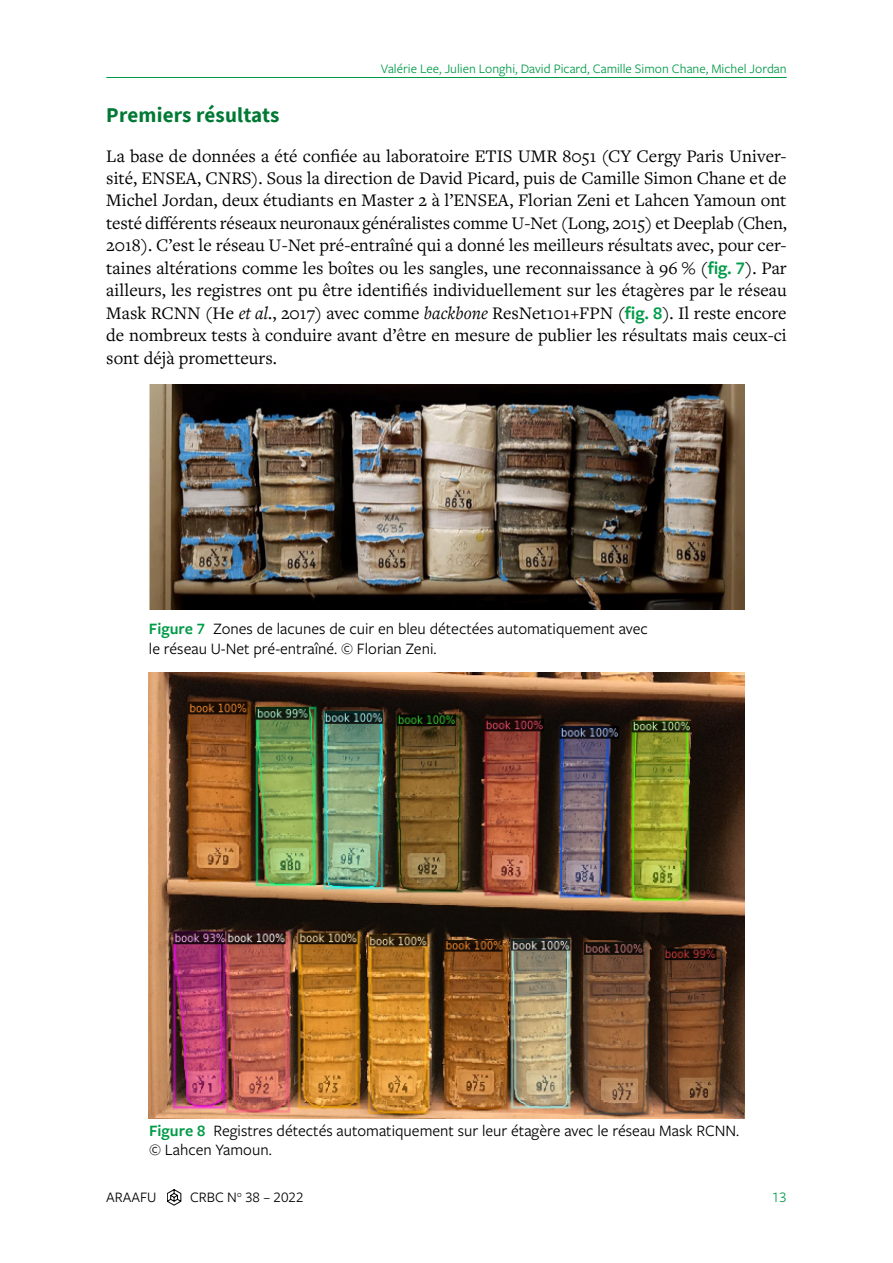
<style>
.page{position:relative;width:893px;height:1263px;background:#fff}
.page>*{position:absolute;margin:0;border:0;box-sizing:border-box;transform-origin:0 0}
.t1{font:700 21px "Source Sans Pro";letter-spacing:.01em;color:#007934}
.t2{font:18.3px/22.5px "Freight Text Pro";color:#000;text-align:justify}
.t3{font:16.5px/19.5px "Freight Sans Pro";color:#000}
.t4{font:15px "Freight Sans Pro";color:#000}
.t5{font:15px "Freight Sans Pro";color:#009b48}
.t6{font:13.5px "Freight Sans Pro";color:#009b48}
.s1{font-family:"Freight Sans Pro";font-weight:600;color:#009b48}
.s2{font-style:italic}
.s3{font-weight:600;color:#009b48}
</style>
<div class="page">
<hr style="left:106px;top:77px;width:681px;height:1px;background:#009b48">
<svg style="left:167px;top:1189px;width:14px;height:16px"></svg>
<img style="left:149px;top:384px;width:595px;height:226px">
<img style="left:149px;top:672px;width:595px;height:446px">
<p class="t6" style="left:381px;top:60px;width:407px">Valérie Lee, Julien Longhi, David Picard, Camille Simon Chane, Michel Jordan</p>
<p class="t1" style="left:106px;top:101px;width:175px">Premiers résultats</p>
<p class="t2" style="left:106px;top:144px;width:682px">La base de données a été confiée au laboratoire ETIS UMR 8051 (CY Cergy Paris Univer&shy;sité, ENSEA, CNRS). Sous la direction de David Picard, puis de Camille Simon Chane et de Michel Jordan, deux étudiants en Master 2 à l’ENSEA, Florian Zeni et Lahcen Yamoun ont testé différents réseaux neuronaux généralistes comme U-Net (Long, 2015) et Deeplab (Chen, 2018). C’est le réseau U-Net pré-entraîné qui a donné les meilleurs résultats avec, pour cer&shy;taines altérations comme les boîtes ou les sangles, une reconnaissance à 96 % (<span class="s1">fig. 7</span>). Par ailleurs, les registres ont pu être identifiés individuellement sur les étagères par le réseau Mask RCNN (He <span class="s2">et al.</span>, 2017) avec comme <span class="s2">backbone</span> ResNet101+FPN (<span class="s1">fig. 8</span>). Il reste encore de nombreux tests à conduire avant d’être en mesure de publier les résultats mais ceux-ci sont déjà prometteurs.</p>
<p class="t3" style="left:149px;top:618px;width:501px"><span class="s3">Figure 7</span> Zones de lacunes de cuir en bleu détectées automatiquement avec le réseau U-Net pré-entraîné. © Florian Zeni.</p>
<p class="t3" style="left:149px;top:1120px;width:591px"><span class="s3">Figure 8</span> Registres détectés automatiquement sur leur étagère avec le réseau Mask RCNN. © Lahcen Yamoun.</p>
<p class="t4" style="left:106px;top:1187px;width:52px">ARAAFU</p>
<p class="t4" style="left:190px;top:1187px;width:115px">CRBC N<sup>o</sup> 38 – 2022</p>
<p class="t5" style="left:772px;top:1187px;width:16px">13</p>
</div>
